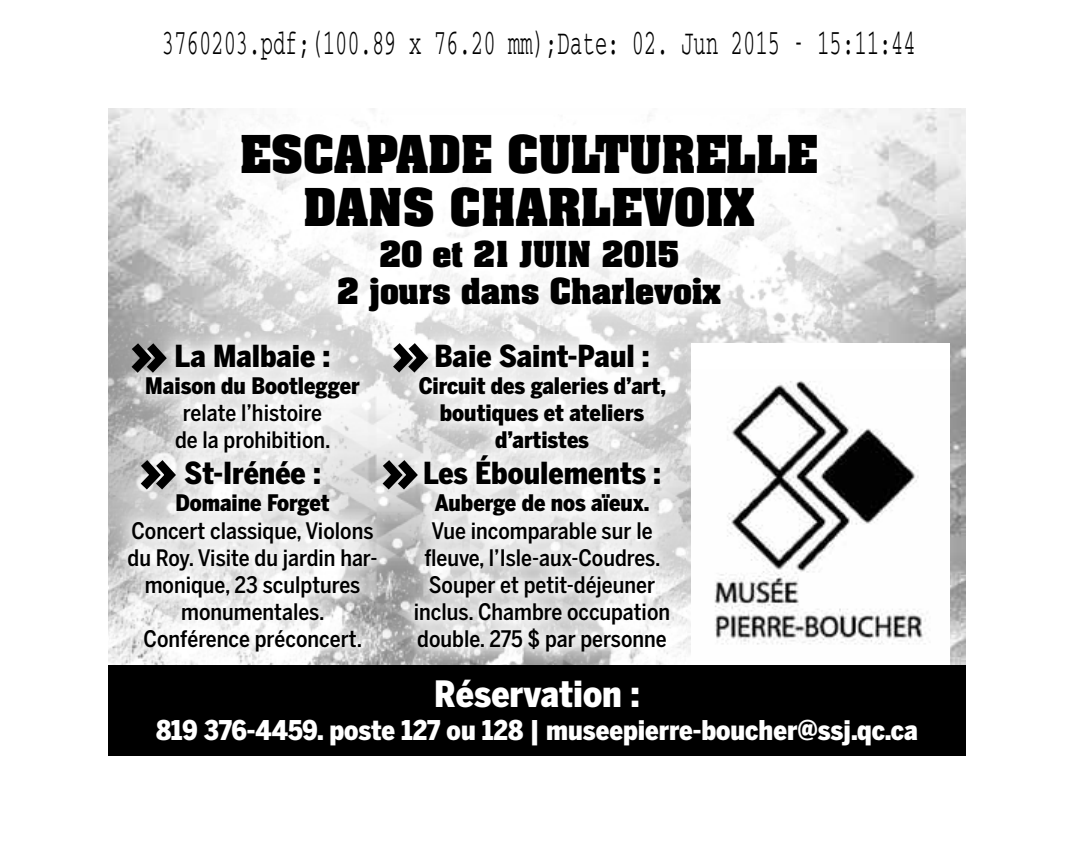
<style>
.page{position:relative;width:1074px;height:864px;background:#fff}
.page>*{position:absolute;margin:0;border:0;box-sizing:border-box;transform-origin:0 0}
.t1{font:700 44.4px/53.4px "Aachen Std";color:#000;text-align:center}
.t2{font:36px "OV Default";color:#000;scale:.57 1}
.t3{font:900 36px "Benton Sans Cond";color:#fff}
.t4{font:700 30.6px/36.6px "Aachen Std";color:#000;text-align:center}
.t5{font:900 30px "Benton Sans Cond";color:#000}
.t6{font:900 27px "Benton Sans Cond";color:#fff}
.t7{font:500 22.5px/27px "Benton Sans Cond";color:#000;text-align:center}
.t8{font:900 22.5px/27px "Benton Sans Cond";color:#000;text-align:center}
</style>
<div class="page">
<img style="left:108px;top:108px;width:858px;height:558px">
<div style="left:691px;top:343px;width:259px;height:329px;background:#fff"></div>
<img style="left:714px;top:380px;width:214px;height:265px">
<img style="left:109px;top:325px;width:578px;height:341px">
<svg style="left:123px;top:334px;width:50px;height:48px;background:#8f8f8f"></svg>
<svg style="left:132px;top:451px;width:50px;height:48px;background:#a6a6a6"></svg>
<svg style="left:374px;top:451px;width:50px;height:48px;background:#a7a7a7"></svg>
<svg style="left:384px;top:334px;width:50px;height:48px"></svg>
<img style="left:222px;top:114px;width:615px;height:216px">
<img style="left:222px;top:325px;width:465px;height:5px">
<div style="left:108px;top:666px;width:858px;height:90px;background:#000"></div>
<h2 class="t2" style="left:162px;top:32px;width:1325px">3760203.pdf;(100.89 x 76.20 mm);Date: 02. Jun 2015 - 15:11:44</h2>
<h1 class="t1" style="left:240px;top:131px;width:580px">ESCAPADE CULTURELLE<br>DANS CHARLEVOIX</h1>
<h3 class="t4" style="left:337px;top:238px;width:385px">20 et 21 JUIN 2015<br>2 jours dans Charlevoix</h3>
<h3 class="t5" style="left:175px;top:339px;width:157px">La Malbaie :</h3>
<p class="t8" style="left:145px;top:373px;width:216px">Maison du Bootlegger</p>
<p class="t7" style="left:175px;top:402px;width:157px">relate l’histoire de la prohibition.</p>
<h3 class="t5" style="left:184px;top:456px;width:138px">St-Irénée :</h3>
<p class="t8" style="left:175px;top:490px;width:156px">Domaine Forget</p>
<p class="t7" style="left:128px;top:519px;width:251px">Concert classique, Violons du Roy. Visite du jardin har&shy;monique, 23 sculptures monumentales.<br>Conférence préconcert.</p>
<h3 class="t5" style="left:434px;top:339px;width:217px">Baie Saint-Paul :</h3>
<p class="t8" style="left:419px;top:373px;width:249px">Circuit des galeries d’art, boutiques et ateliers d’artistes</p>
<h3 class="t5" style="left:423px;top:456px;width:240px">Les Éboulements :</h3>
<p class="t8" style="left:435px;top:490px;width:216px">Auberge de nos aïeux.</p>
<p class="t7" style="left:414px;top:519px;width:258px">Vue incomparable sur le fleuve, l’Isle-aux-Coudres.<br>Souper et petit-déjeuner inclus. Chambre occupation double. 275 $ par personne</p>
<h2 class="t3" style="left:434px;top:674px;width:207px">Réservation :</h2>
<p class="t6" style="left:156px;top:714px;width:763px">819 376-4459. poste 127 ou 128 | museepierre-boucher@ssj.qc.ca</p>
</div>
